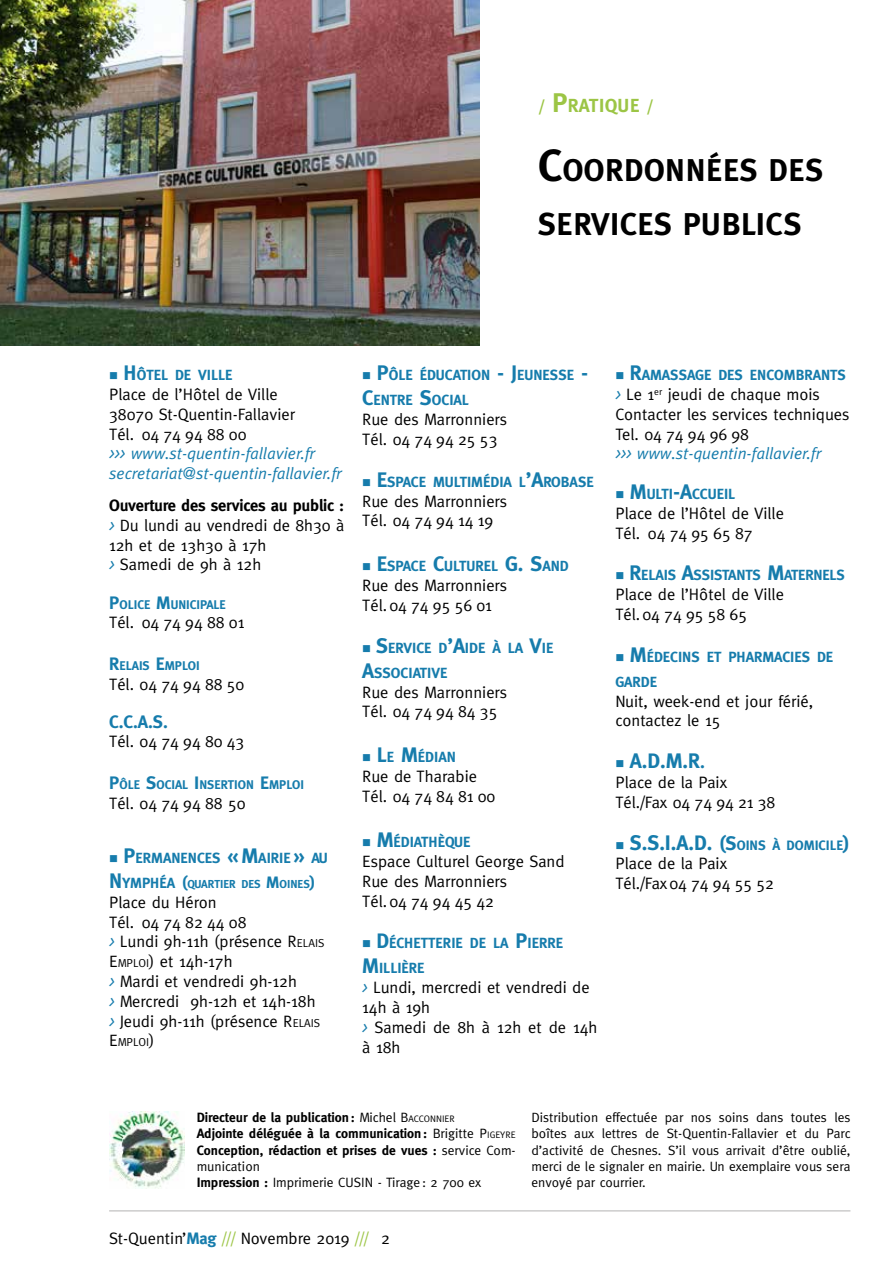
<style>
.page{position:relative;width:893px;height:1263px;background:#fff}
.page>*{position:absolute;margin:0;border:0;box-sizing:border-box;transform-origin:0 0}
.t1{font:700 31.5px/54px "Meta Plus";color:#000}
.t2{font:700 21px "Meta";color:#167cac}
.t3{font:700 18.9px "Meta Plus";color:#9cc545}
.t4{font:700 18px "Meta";color:#167cac}
.t5{font:16.5px/19.8px "Meta";color:#000}
.t6{font:italic 16.5px/19.8px "Meta";color:#167cac}
.t7{font:700 14.7px/25.2px "Meta";color:#167cac}
.t8{font:700 13.65px "Meta";color:#167cac}
.t9{font:13.5px/16.2px "Meta";color:#000;text-align:justify}
.t10{font:700 13.5px/16.2px "Meta";color:#000}
.t11{font:700 12.6px "Meta";color:#167cac}
.t12{font:700 11.55px "Meta";color:#167cac}
.t13{font:11.55px "Meta";color:#000}
.s1{font-size:16.5px}
.s2{font-size:27px}
.s3{font-size:45px}
.s4{font-size:21px}
.s5{font-weight:700}
.s6{font-style:italic;color:#167cac}
.s7{font-size:18px}
.s8{font-size:14.7px}
.s9{font-style:inherit}
.s10{font-size:11.55px}
.s11{font-size:19.5px}
.s12{font-weight:400}
.s13{font-weight:400;font-size:9.45px}
.s14{font-weight:700;color:#167cac}
.s15{color:#9cc545}
</style>
<div class="page">
<hr style="left:109px;top:1210px;width:741px;height:1px;background:#b3b2b2">
<img style="left:109px;top:1111px;width:75px;height:77px">
<img style="left:0;top:0;width:480px;height:345px">
<p class="t3" style="left:538px;top:94px;width:117px"><span class="s1">/</span> <span class="s2">P</span>RATIQUE <span class="s1">/</span></p>
<h1 class="t1" style="left:538px;top:143px;width:287px"><span class="s3">C</span>OORDONNÉES DES<br>SERVICES PUBLICS</h1>
<p class="t7" style="left:109px;top:362px;width:125px">■ <span class="s4">H</span>ÔTEL DE VILLE</p>
<p class="t5" style="left:109px;top:384px;width:187px">Place de l’Hôtel de Ville<br>38070 St-Quentin-Fallavier<br>Tél. 04 74 94 88 00</p>
<p class="t6" style="left:109px;top:444px;width:234px">&gt;&gt;&gt; www.st-quentin-fallavier.fr secretariat@st-quentin-fallavier.fr</p>
<p class="t5" style="left:109px;top:495px;width:237px"><span class="s5">Ouverture des services au public : </span><span class="s6">&gt;</span> Du lundi au vendredi de 8h30 à<br>12h et de 13h30 à 17h<br><span class="s6">&gt;</span> Samedi de 9h à 12h</p>
<p class="t11" style="left:109px;top:597px;width:118px"><span class="s7">P</span>OLICE <span class="s7">M</span>UNICIPALE</p>
<p class="t5" style="left:109px;top:612px;width:137px">Tél. 04 74 94 88 01</p>
<p class="t11" style="left:109px;top:658px;width:92px"><span class="s7">R</span>ELAIS <span class="s7">E</span>MPLOI</p>
<p class="t5" style="left:109px;top:674px;width:137px">Tél. 04 74 94 88 50</p>
<p class="t4" style="left:109px;top:711px;width:60px">C.C.A.S.</p>
<p class="t5" style="left:109px;top:732px;width:137px">Tél. 04 74 94 80 43</p>
<p class="t11" style="left:109px;top:777px;width:196px"><span class="s7">P</span>ÔLE <span class="s7">S</span>OCIAL <span class="s7">I</span> NSERTION <span class="s7">E</span>MPLOI</p>
<p class="t5" style="left:109px;top:793px;width:138px">Tél. 04 74 94 88 50</p>
<p class="t7" style="left:109px;top:845px;width:220px">■ <span class="s4">P</span>ERMANENCES <span class="s4">« M</span>AIRIE <span class="s4">»</span> AU</p>
<p class="t12" style="left:109px;top:877px;width:208px"><span class="s4">N</span><span class="s8">YMPHÉA</span> <span class="s1">(</span>QUARTIER DES <span class="s1">M</span>OINES<span class="s1">)</span></p>
<p class="t5" style="left:109px;top:892px;width:217px">Place du Héron<br>Tél. 04 74 82 44 08<br><span class="s6">&gt;</span> Lundi 9h-11h (présence <span class="s9">R</span> <span class="s10">ELAIS<br></span><span class="s9">E</span><span class="s10">MPLOI</span>) et 14h-17h<br><span class="s6">&gt;</span> Mardi et vendredi 9h-12h<br><span class="s6">&gt;</span> Mercredi 9h-12h et 14h-18h <span class="s6">&gt;</span> Jeudi 9h-11h (présence <span class="s9">R</span> <span class="s10">ELAIS</span></p>
<p class="t13" style="left:109px;top:1036px;width:47px"><span class="s1">E</span>MPLOI<span class="s1">)</span></p>
<p class="t7" style="left:362px;top:362px;width:227px">■ <span class="s4">P</span>ÔLE ÉDUCATION <span class="s4">- J</span>EUNESSE <span class="s4">-<br>C</span>ENTRE <span class="s4">S</span>OCIAL</p>
<p class="t5" style="left:362px;top:409px;width:146px">Rue des Marronniers<br>Tél. 04 74 94 25 53</p>
<p class="t7" style="left:362px;top:469px;width:233px">■ <span class="s4">E</span>SPACE MULTIMÉDIA L<span class="s4">’A</span>ROBASE</p>
<p class="t5" style="left:362px;top:491px;width:146px">Rue des Marronniers<br>Tél. 04 74 94 14 19</p>
<p class="t7" style="left:362px;top:554px;width:208px">■ <span class="s4">E</span>SPACE <span class="s4">C</span>ULTUREL <span class="s4">G. S</span>AND</p>
<p class="t5" style="left:362px;top:575px;width:146px">Rue des Marronniers<br>Tél.04 74 95 56 01</p>
<p class="t7" style="left:362px;top:635px;width:193px">■ <span class="s4">S</span>ERVICE D<span class="s4">’A</span>IDE À LA <span class="s4">V</span>IE<br><span class="s4">A</span>SSOCIATIVE</p>
<p class="t5" style="left:362px;top:682px;width:146px">Rue des Marronniers<br>Tél. 04 74 94 84 35</p>
<p class="t7" style="left:362px;top:745px;width:95px">■ <span class="s4">L</span>E <span class="s4">M</span>ÉDIAN</p>
<p class="t5" style="left:362px;top:766px;width:135px">Rue de Tharabie<br>Tél. 04 74 84 81 00</p>
<p class="t7" style="left:362px;top:829px;width:110px">■ <span class="s4">M</span>ÉDIATHÈQUE</p>
<p class="t5" style="left:362px;top:851px;width:204px">Espace Culturel George Sand<br>Rue des Marronniers<br>Tél.04 74 94 45 42</p>
<p class="t7" style="left:362px;top:930px;width:202px">■ <span class="s4">D</span>ÉCHETTERIE DE LA <span class="s4">P</span>IERRE<br><span class="s4">M</span>ILLIÈRE</p>
<p class="t5" style="left:362px;top:977px;width:237px"><span class="s6">&gt;</span> Lundi, mercredi et vendredi de<br>14h à 19h<br><span class="s6">&gt;</span> Samedi de 8h à 12h et de 14h à 18h</p>
<p class="t7" style="left:615px;top:362px;width:231px">■ <span class="s4">R</span>AMASSAGE DES ENCOMBRANTS</p>
<p class="t5" style="left:615px;top:384px;width:236px"><span class="s6">&gt;</span> Le 1<sup>er</sup> jeudi de chaque mois<br>Contacter les services techniques<br>Tel. 04 74 94 96 98</p>
<p class="t6" style="left:615px;top:444px;width:207px">&gt;&gt;&gt; www.st-quentin-fallavier.fr</p>
<p class="t7" style="left:615px;top:481px;width:121px">■ <span class="s4">M</span>ULTI<span class="s4">-A</span>CCUEIL</p>
<p class="t5" style="left:615px;top:503px;width:170px">Place de l’Hôtel de Ville<br>Tél. 04 74 95 65 87</p>
<p class="t7" style="left:615px;top:563px;width:230px">■ <span class="s4">R</span>ELAIS <span class="s4">A</span>SS ISTANTS <span class="s4">M</span>ATERNELS</p>
<p class="t5" style="left:615px;top:584px;width:170px">Place de l’Hôtel de Ville<br>Tél.04 74 95 58 65</p>
<p class="t7" style="left:615px;top:644px;width:219px">■ <span class="s4">M</span>ÉDECINS ET PHARMACIES DE<br>GARDE</p>
<p class="t5" style="left:615px;top:691px;width:199px">Nuit, week-end et jour férié, contactez le 15</p>
<p class="t2" style="left:615px;top:749px;width:91px">■ A.D.M.R<span class="s7">.</span></p>
<p class="t5" style="left:615px;top:772px;width:162px">Place de la Paix<br>Tél./Fax 04 74 94 21 38</p>
<p class="t8" style="left:615px;top:837px;width:236px">■ <span class="s4">S.S.I.A.D.</span> <span class="s11">(S</span>OINS À DOMICILE<span class="s11">)</span></p>
<p class="t5" style="left:615px;top:853px;width:160px">Place de la Paix<br>Tél./Fax04 74 94 55 52</p>
<p class="t10" style="left:197px;top:1109px;width:320px">Directeur de la publication: <span class="s12">Michel</span> <span class="s12">B</span><span class="s13">ACCONNIER<br></span>Adjointe déléguée à la communication: <span class="s12">Brigitte</span> <span class="s12">P</span><span class="s13">IGEYRE </span>Conception, rédaction et prises de vues : <span class="s12">service Com&shy;munication<br></span>Impression : <span class="s12">Imprimerie CUSIN - Tirage : 2 700 ex</span></p>
<p class="t9" style="left:531px;top:1109px;width:320px">Distribution effectuée par nos soins dans toutes les boîtes aux lettres de St-Quentin-Fallavier et du Parc d’activité de Chesnes. S’il vous arrivait d’être oublié, merci de le signaler en mairie. Un exemplaire vous sera envoyé par courrier.</p>
<p class="t5" style="left:109px;top:1228px;width:282px">St-Quentin’<span class="s14">Mag</span> <span class="s15">///</span> Novembre 2019 <span class="s15">///</span> 2</p>
</div>
